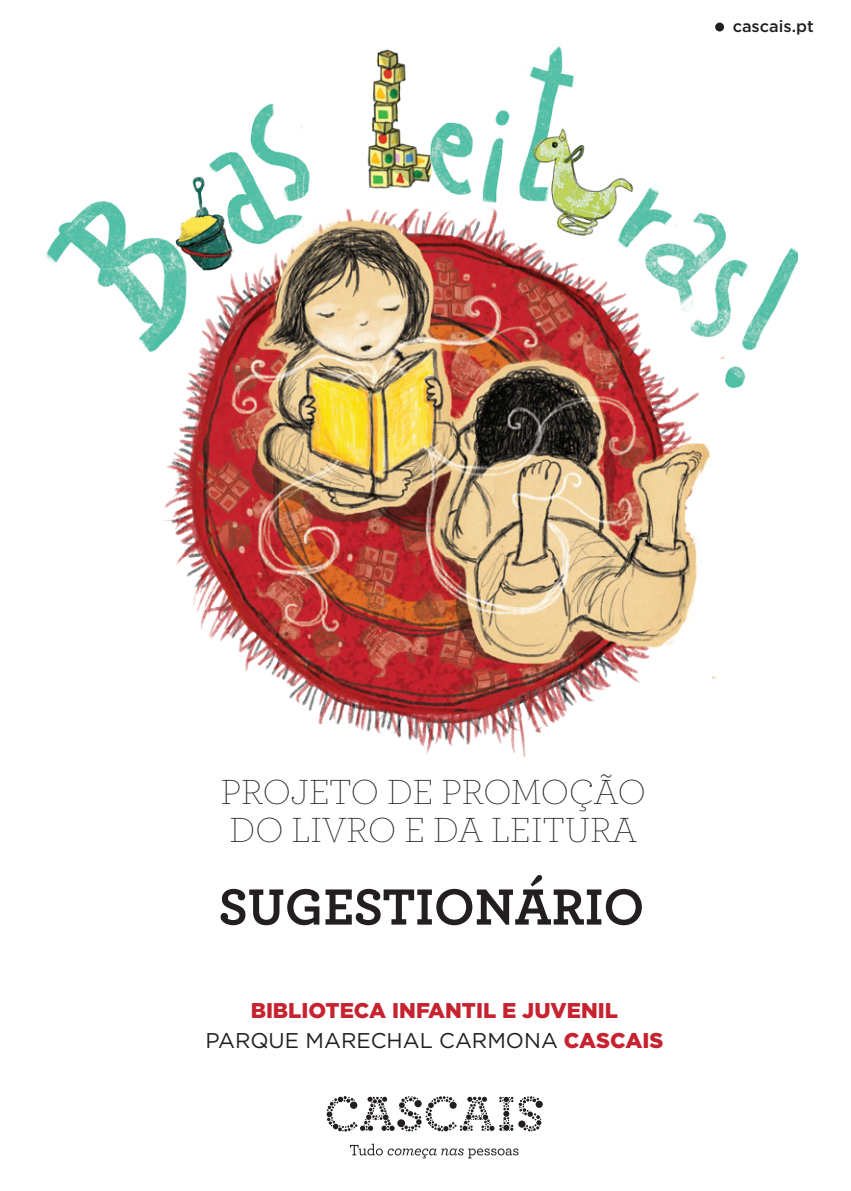
<style>
.page{position:relative;width:851px;height:1191px;background:#fff}
.page>*{position:absolute;margin:0;border:0;box-sizing:border-box;transform-origin:0 0}
.t1{font:700 53.2px "Archer";color:#231f20}
.t2{font:200 36.4px/37.6px "Archer";color:#231f20}
.t3{font:21.2px "Gotham";color:#231f20}
.t4{font:900 21.2px "Gotham";color:#c6222f}
.t5{font:500 16.4px "Gotham";color:#231f20}
.s1{font-weight:900;color:#c6222f}
</style>
<div class="page">
<img style="left:46px;top:29px;width:751px;height:728px">
<svg style="left:350px;top:1143px;width:168px;height:15px"></svg>
<svg style="left:326px;top:1096px;width:216px;height:35px"></svg>
<div style="left:715px;top:23px;width:9px;height:8px;background:#231f20;border-radius:50%"></div>
<p class="t5" style="left:732px;top:15px;width:83px">cascais.pt</p>
<p class="t2" style="left:221px;top:772px;width:426px">PROJETO DE PROMOÇÃO<br>DO LIVRO E DA LEITURA</p>
<p class="t1" style="left:218px;top:865px;width:427px">SUGESTIONÁRIO</p>
<p class="t4" style="left:251px;top:995px;width:369px">BIBLIOTECA INFANTIL E JUVENIL</p>
<p class="t3" style="left:205px;top:1027px;width:459px">PARQUE MARECHAL CARMONA <span class="s1">CASCAIS</span></p>
</div>
